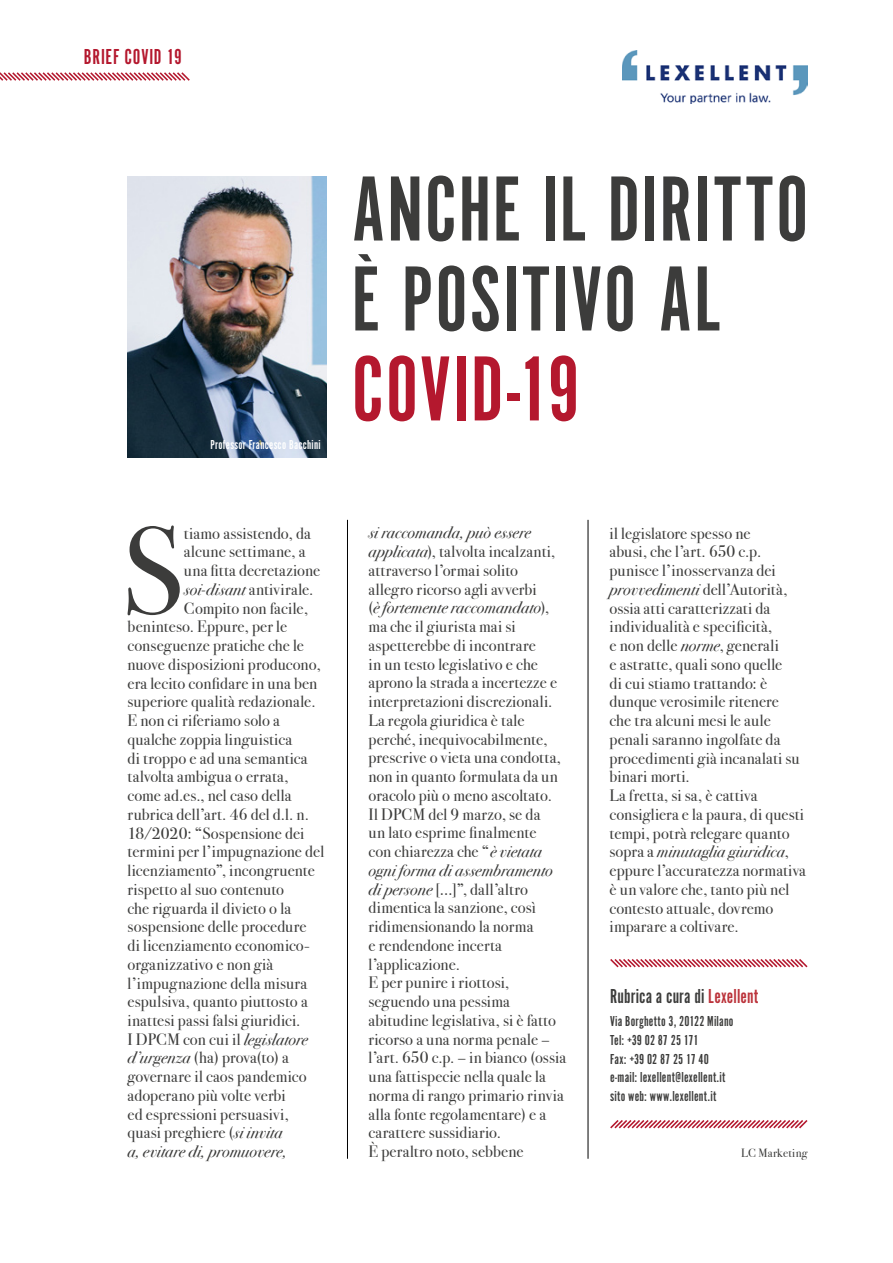
<style>
.page{position:relative;width:893px;height:1263px;background:#fff}
.page>*{position:absolute;margin:0;border:0;box-sizing:border-box;transform-origin:0 0}
.t1{font:124.2px "Bodoni Svty Two ITCTT";color:#3c3c3b}
.t2{font:96px/90px "Alternate Got No 1 D";letter-spacing:.02em;color:#3c3c3b}
.t3{font:96px "Alternate Got No 1 D";letter-spacing:.015em;color:#b4182e}
.t4{font:22.5px "Alternate Got No 1 D";letter-spacing:.03em;color:#b4182e}
.t5{font:21px "Alternate Got No 1 D";letter-spacing:.005em;color:#3c3c3b}
.t6{font:16.5px/18.8px "Bodoni Svty Two ITCTT";letter-spacing:.01em;color:#3c3c3b}
.t7{font:italic 16.5px "Bodoni Svty Two ITCTT";letter-spacing:.005em;color:#3c3c3b}
.t8{font:15px/18.8px "Alternate Got No 1 D";letter-spacing:.015em;color:#3c3c3b}
.t9{font:13.5px "Alternate Got No 1 D";letter-spacing:.02em;color:#fff}
.t10{font:12px "Bodoni Svty Two ITCTT";letter-spacing:.025em;color:#3c3c3b}
.s1{font-style:italic}
.s2{color:#bb333b}
</style>
<div class="page">
<svg style="left:0;top:72px;width:190px;height:9px"></svg>
<hr style="left:588px;top:520px;width:1px;height:639px;background:#000">
<hr style="left:347px;top:520px;width:1px;height:639px;background:#000">
<img style="left:128px;top:176px;width:198px;height:281px">
<img style="left:623px;top:50px;width:184px;height:54px">
<svg style="left:610px;top:959px;width:198px;height:9px"></svg>
<svg style="left:610px;top:1120px;width:198px;height:9px"></svg>
<h3 class="t4" style="left:84px;top:44px;width:99px">BRIEF COVID 19</h3>
<p class="t9" style="left:210px;top:437px;width:112px">Professor Francesco Bacchini</p>
<h2 class="t2" style="left:351px;top:166px;width:458px">ANCHE IL DIRITTO<br>È POSITIVO AL</h2>
<h2 class="t3" style="left:351px;top:338px;width:230px">COVID-19</h2>
<h1 class="t1" style="left:121px;top:470px;width:63px">S</h1>
<p class="t6" style="left:184px;top:522px;width:128px">tiamo assistendo, da</p>
<p class="t6" style="left:368px;top:522px;width:199px"><span class="s1">si raccomanda, può essere applicata</span>), talvolta incalzanti, attraverso l’ormai solito allegro ricorso agli avverbi<br>(<span class="s1">è fortemente raccomandato</span>), ma che il giurista mai si aspetterebbe di incontrare<br>in un testo legislativo e che aprono la strada a incertezze e interpretazioni discrezionali.<br>La regola giuridica è tale perché, inequivocabilmente, prescrive o vieta una condotta, non in quanto formulata da un oracolo più o meno ascoltato.<br>Il DPCM del 9 marzo, se da<br>un lato esprime finalmente<br>con chiarezza che “<span class="s1">è vietata ogni forma di assembramento di persone</span> […]”, dall’altro dimentica la sanzione, così ridimensionando la norma<br>e rendendone incerta l’applicazione.<br>E per punire i riottosi, seguendo una pessima abitudine legislativa, si è fatto ricorso a una norma penale – l’art. 650 c.p. – in bianco (ossia una fattispecie nella quale la norma di rango primario rinvia alla fonte regolamentare) e a carattere sussidiario.<br>È peraltro noto, sebbene</p>
<p class="t6" style="left:609px;top:522px;width:198px">il legislatore spesso ne<br>abusi, che l’art. 650 c.p. punisce l’inosservanza dei <span class="s1">provvedimenti</span> dell’Autorità, ossia atti caratterizzati da individualità e specificità,<br>e non delle <span class="s1">norme</span>, generali<br>e astratte, quali sono quelle<br>di cui stiamo trattando: è dunque verosimile ritenere<br>che tra alcuni mesi le aule penali saranno ingolfate da procedimenti già incanalati su binari morti.<br>La fretta, si sa, è cattiva consigliera e la paura, di questi tempi, potrà relegare quanto sopra a <span class="s1">minutaglia giuridica</span>, eppure l’accuratezza normativa è un valore che, tanto più nel contesto attuale, dovremo imparare a coltivare.</p>
<p class="t6" style="left:184px;top:541px;width:123px">alcune settimane, a</p>
<p class="t6" style="left:184px;top:559px;width:138px">una fitta decretazione</p>
<p class="t6" style="left:184px;top:578px;width:131px"><span class="s1">soi-disant</span> antivirale.</p>
<p class="t6" style="left:184px;top:597px;width:125px">Compito non facile,</p>
<p class="t6" style="left:128px;top:616px;width:161px">beninteso. Eppure, per le</p>
<p class="t6" style="left:128px;top:634px;width:178px">conseguenze pratiche che le</p>
<p class="t6" style="left:128px;top:653px;width:195px">nuove disposizioni producono,</p>
<p class="t6" style="left:128px;top:672px;width:191px">era lecito confidare in una ben</p>
<p class="t6" style="left:128px;top:691px;width:190px">superiore qualità redazionale.</p>
<p class="t6" style="left:128px;top:709px;width:154px">E non ci riferiamo solo a</p>
<p class="t6" style="left:128px;top:728px;width:166px">qualche zoppia linguistica</p>
<p class="t6" style="left:128px;top:747px;width:181px">di troppo e ad una semantica</p>
<p class="t6" style="left:128px;top:765px;width:162px">talvolta ambigua o errata,</p>
<p class="t6" style="left:128px;top:784px;width:165px">come ad.es., nel caso della</p>
<p class="t6" style="left:128px;top:803px;width:183px">rubrica dell’art. 46 del d.l. n.</p>
<p class="t6" style="left:128px;top:822px;width:178px">18/2020: “Sospensione dei</p>
<p class="t6" style="left:128px;top:840px;width:198px">termini per l’impugnazione del</p>
<p class="t6" style="left:128px;top:859px;width:189px">licenziamento”, incongruente</p>
<p class="t6" style="left:128px;top:878px;width:158px">rispetto al suo contenuto</p>
<p class="t6" style="left:128px;top:897px;width:165px">che riguarda il divieto o la</p>
<p class="t6" style="left:128px;top:915px;width:181px">sospensione delle procedure</p>
<p class="t6" style="left:128px;top:934px;width:183px">di licenziamento economico-</p>
<p class="t6" style="left:128px;top:953px;width:147px">organizzativo e non già</p>
<p class="t6" style="left:128px;top:972px;width:181px">l’impugnazione della misura</p>
<p class="t6" style="left:128px;top:990px;width:182px">espulsiva, quanto piuttosto a</p>
<p class="t6" style="left:128px;top:1009px;width:174px">inattesi passi falsi giuridici.</p>
<p class="t6" style="left:128px;top:1028px;width:182px">I DPCM con cui il <span class="s1">legislatore</span></p>
<p class="t6" style="left:128px;top:1047px;width:163px"><span class="s1">d’urgenza</span> (ha) prova(to) a</p>
<p class="t6" style="left:128px;top:1065px;width:181px">governare il caos pandemico</p>
<p class="t6" style="left:128px;top:1084px;width:160px">adoperano più volte verbi</p>
<p class="t6" style="left:128px;top:1103px;width:163px">ed espressioni persuasivi,</p>
<p class="t6" style="left:128px;top:1122px;width:156px">quasi preghiere (<span class="s1">si invita</span></p>
<p class="t7" style="left:128px;top:1137px;width:160px">a, evitare di, promuovere,</p>
<p class="t10" style="left:741px;top:1143px;width:68px">LC Marketing</p>
<p class="t5" style="left:610px;top:985px;width:150px">Rubrica a cura di <span class="s2">Lexellent</span></p>
<p class="t8" style="left:610px;top:1012px;width:125px">Via Borghetto 3, 20122 Milano<br>Tel: +39 02 87 25 171<br>Fax: +39 02 87 25 17 40 e-mail: lexellent@lexellent.it sito web: www.lexellent.it</p>
</div>
